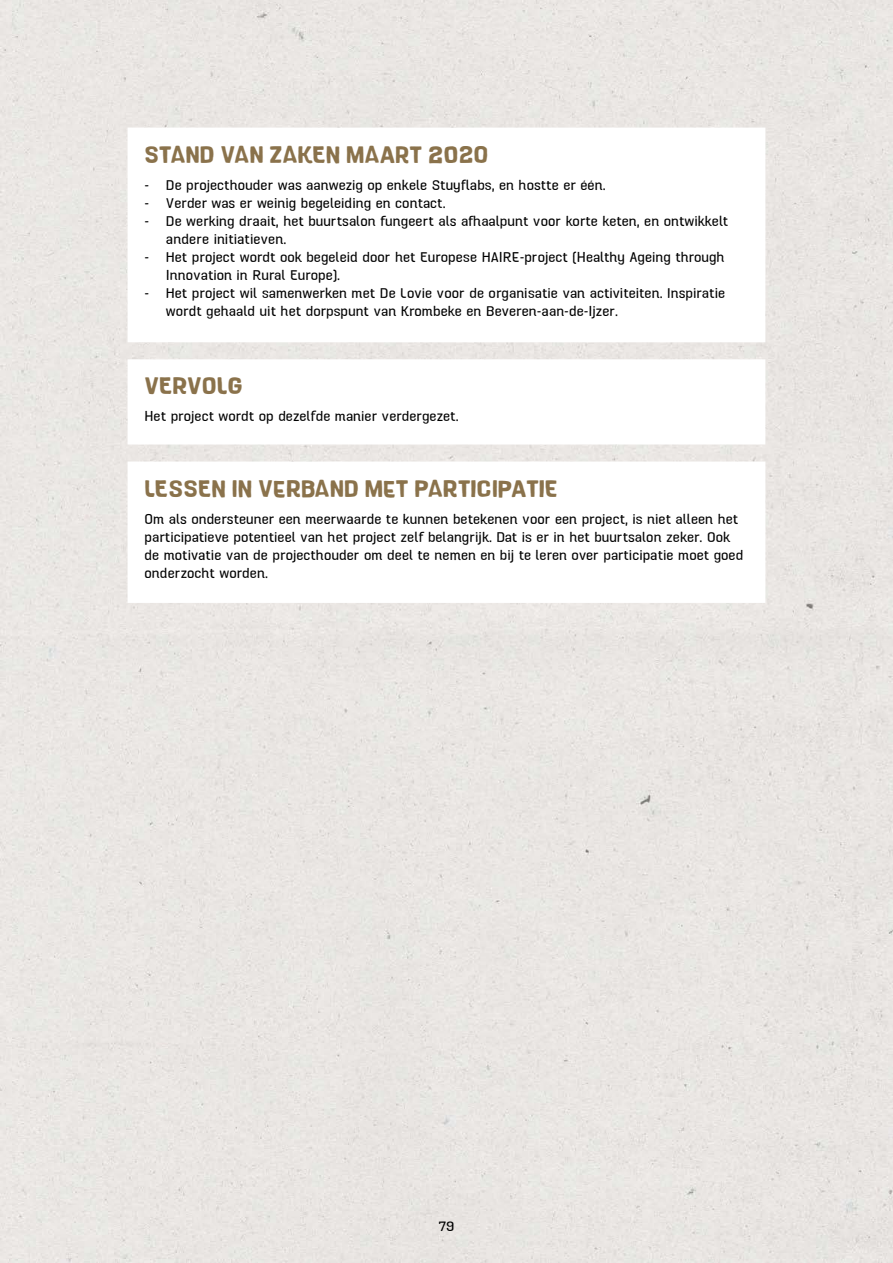
<style>
.page{position:relative;width:893px;height:1263px;background:#e9e6e3}
.page>*{position:absolute;margin:0;border:0;box-sizing:border-box;transform-origin:0 0}
.t1{font:700 24px "Hawkes";color:#8a724b}
.t2{font:500 14.25px/18px "Hawkes";color:#000}
.t3{font:500 13.5px "Hawkes";color:#000}
</style>
<div class="page">
<svg style="left:128px;top:128px;width:637px;height:475px"></svg>
<h1 class="t1" style="left:145px;top:135px;width:346px">STAND VAN ZAKEN MAART 2020</h1>
<p class="t2" style="left:145px;top:175px;width:463px">- De projecthouder was aanwezig op enkele Stuyflabs, en hostte er één.</p>
<p class="t2" style="left:145px;top:193px;width:303px">- Verder was er weinig begeleiding en contact.</p>
<p class="t2" style="left:166px;top:211px;width:564px;text-indent:-21px">- De werking draait, het buurtsalon fungeert als afhaalpunt voor korte keten, en ontwikkelt andere initiatieven.</p>
<p class="t2" style="left:166px;top:247px;width:560px;text-indent:-21px">- Het project wordt ook begeleid door het Europese HAIRE-project (Healthy Ageing through<br>Innovation in Rural Europe).</p>
<p class="t2" style="left:166px;top:283px;width:561px;text-indent:-21px">- Het project wil samenwerken met De Lovie voor de organisatie van activiteiten. Inspiratie wordt gehaald uit het dorpspunt van Krombeke en Beveren-aan-de-Ijzer.</p>
<h1 class="t1" style="left:145px;top:367px;width:100px">VERVOLG</h1>
<p class="t2" style="left:145px;top:407px;width:316px">Het project wordt op dezelfde manier verdergezet.</p>
<h1 class="t1" style="left:145px;top:469px;width:415px">LESSEN IN VERBAND MET PARTICIPATIE</h1>
<p class="t2" style="left:145px;top:509px;width:600px">Om als ondersteuner een meerwaarde te kunnen betekenen voor een project, is niet alleen het participatieve potentieel van het project zelf belangrijk. Dat is er in het buurtsalon zeker. Ook de motivatie van de projecthouder om deel te nemen en bij te leren over participatie moet goed onderzocht worden.</p>
<p class="t3" style="left:439px;top:1216px;width:17px">79</p>
</div>
